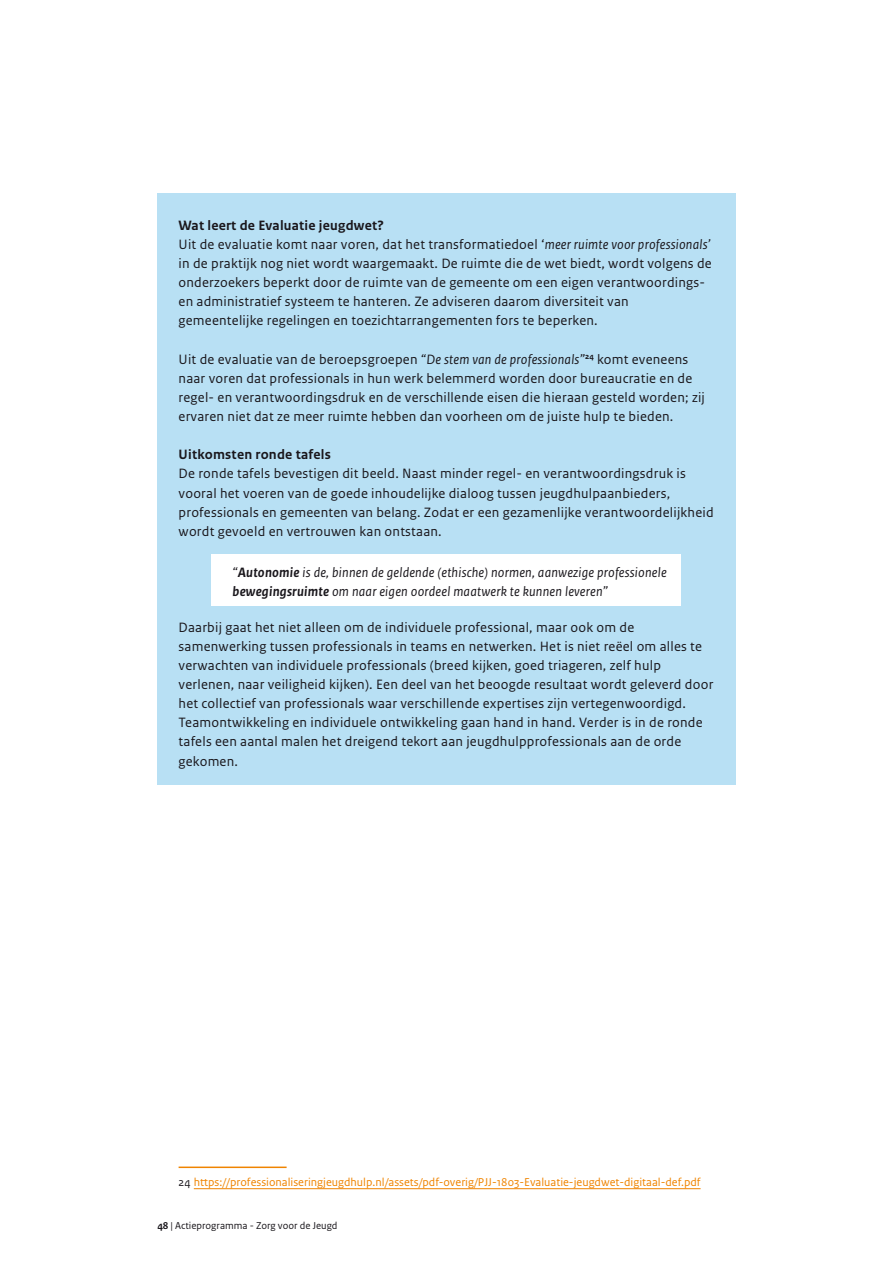
<style>
.page{position:relative;width:893px;height:1263px;background:#fff}
.page>*{position:absolute;margin:0;border:0;box-sizing:border-box;transform-origin:0 0}
.t1{font:14.25px/19.2px "Rijksoverheid Sans Text";letter-spacing:.015em;color:#1a171c}
.t2{font:italic 14.25px/19.2px "Rijksoverheid Sans Text";letter-spacing:.015em;color:#1a171c}
.t3{font:700 14.25px "Rijksoverheid Sans Text";letter-spacing:.015em;color:#1a171c}
.t4{font:12px "Rijksoverheid Sans Text";color:#ef8400}
.t5{font:10.5px "Rijksoverheid Sans Text";color:#1a171c}
.s1{font-weight:700}
.s2{font-style:italic}
.s3{color:#1a171c}
</style>
<div class="page">
<div style="left:157px;top:193px;width:579px;height:591px;background:#b8e0f4"></div>
<hr style="left:179px;top:1166px;width:108px;height:2px;background:#ef8400">
<hr style="left:194px;top:1188px;width:507px;height:1px;background:#ef8400">
<div style="left:212px;top:555px;width:469px;height:51px;background:#fff"></div>
<p class="t1" style="left:179px;top:216px;width:535px"><span class="s1">Wat leert de Evaluatie jeugdwet?<br></span>Uit de evaluatie komt naar voren, dat het transformatiedoel ‘<span class="s2">meer ruimte voor professionals’ </span>in de praktijk nog niet wordt waargemaakt. De ruimte die de wet biedt, wordt volgens de onderzoekers beperkt door de ruimte van de gemeente om een eigen verantwoordings&shy;en administratief systeem te hanteren. Ze adviseren daarom diversiteit van gemeentelijke regelingen en toezichtarrangementen fors te beperken.</p>
<p class="t1" style="left:179px;top:350px;width:528px">Uit de evaluatie van de beroepsgroepen <span class="s2">“De stem van de professionals”</span><sup>24</sup> komt eveneens naar voren dat professionals in hun werk belemmerd worden door bureaucratie en de regel- en verantwoordingsdruk en de verschillende eisen die hieraan gesteld worden; zij ervaren niet dat ze meer ruimte hebben dan voorheen om de juiste hulp te bieden.</p>
<p class="t3" style="left:179px;top:447px;width:154px">Uitkomsten ronde tafels</p>
<p class="t1" style="left:179px;top:464px;width:537px">De ronde tafels bevestigen dit beeld. Naast minder regel- en verantwoordingsdruk is vooral het voeren van de goede inhoudelijke dialoog tussen jeugdhulpaanbieders, professionals en gemeenten van belang. Zodat er een gezamenlijke verantwoordelijkheid wordt gevoeld en vertrouwen kan ontstaan.</p>
<p class="t2" style="left:233px;top:563px;width:436px">“<span class="s1">Autonomie</span> is de, binnen de geldende (ethische) normen, aanwezige professionele <span class="s1">bewegingsruimte</span> om naar eigen oordeel maatwerk te kunnen leveren”</p>
<p class="t1" style="left:179px;top:617px;width:536px">Daarbij gaat het niet alleen om de individuele professional, maar ook om de samenwerking tussen professionals in teams en netwerken. Het is niet reëel om alles te verwachten van individuele professionals (breed kijken, goed triageren, zelf hulp verlenen, naar veiligheid kijken). Een deel van het beoogde resultaat wordt geleverd door het collectief van professionals waar verschillende expertises zijn vertegenwoordigd.<br>Teamontwikkeling en individuele ontwikkeling gaan hand in hand. Verder is in de ronde tafels een aantal malen het dreigend tekort aan jeugdhulpprofessionals aan de orde gekomen.</p>
<p class="t4" style="left:179px;top:1176px;width:523px"><span class="s3">24</span> https://professionaliseringjeugdhulp.nl/assets/pdf-overig/PJJ-1803-Evaluatie-jeugdwet-digitaal-def.pdf</p>
<p class="t5" style="left:157px;top:1219px;width:182px"><span class="s1">48</span> | Actieprogramma - Zorg voor de Jeugd</p>
</div>
